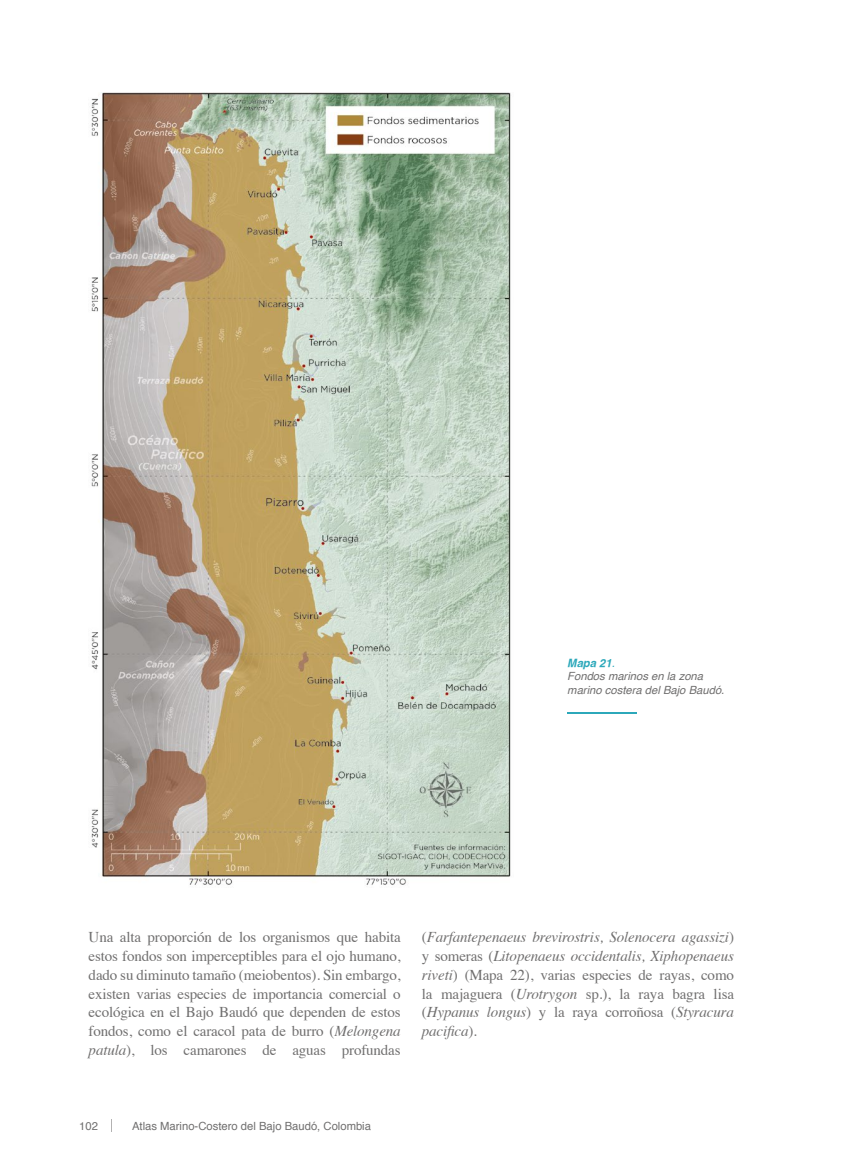
<style>
.page{position:relative;width:851px;height:1170px;background:#fff}
.page>*{position:absolute;margin:0;border:0;box-sizing:border-box;transform-origin:0 0}
.t1{font:15px/18.8px "Times";letter-spacing:-.01em;color:#706f6f;text-align:justify}
.t2{font:italic 15px/18.8px "Times";letter-spacing:-.01em;color:#706f6f;text-align:justify}
.t3{font:italic 11.25px/13.5px "Helvetica";color:#706f6f}
.t4{font:11.25px "Helvetica";color:#706f6f}
.s1{font-weight:700;color:#2ca8ba}
.s2{color:#2ca8ba}
.s3{font-style:italic}
.s4{font-style:normal}
</style>
<div class="page">
<svg style="left:111px;top:1119px;width:1px;height:12px"></svg>
<img style="left:91px;top:92px;width:420px;height:793px">
<hr style="left:567px;top:712px;width:69px;height:1px;background:#2ca8ba">
<p class="t3" style="left:567px;top:656px;width:158px"><span class="s1">Mapa 21</span><span class="s2">.<br></span>Fondos marinos en la zona marino costera del Bajo Baudó.</p>
<p class="t1" style="left:89px;top:926px;width:313px">Una alta proporción de los organismos que habita estos fondos son imperceptibles para el ojo humano, dado su diminuto tamaño (meiobentos). Sin embargo, existen varias especies de importancia comercial o ecológica en el Bajo Baudó que dependen de estos fondos, como el caracol pata de burro (<span class="s3">Melongena patula</span>), los camarones de aguas profundas</p>
<p class="t2" style="left:422px;top:926px;width:313px"><span class="s4">(</span>Farfantepenaeus brevirostris, Solenocera agassizi<span class="s4">) y someras (</span>Litopenaeus occidentalis, Xiphopenaeus riveti<span class="s4">) (Mapa 22), varias especies de rayas, como la majaguera (</span>Urotrygon <span class="s4">sp.), la raya bagra lisa (</span>Hypanus longus<span class="s4">) y la raya corroñosa (</span>Styracura pacifica<span class="s4">).</span></p>
<p class="t4" style="left:79px;top:1117px;width:20px">102</p>
<p class="t4" style="left:132px;top:1117px;width:240px">Atlas Marino-Costero del Bajo Baudó, Colombia</p>
</div>
